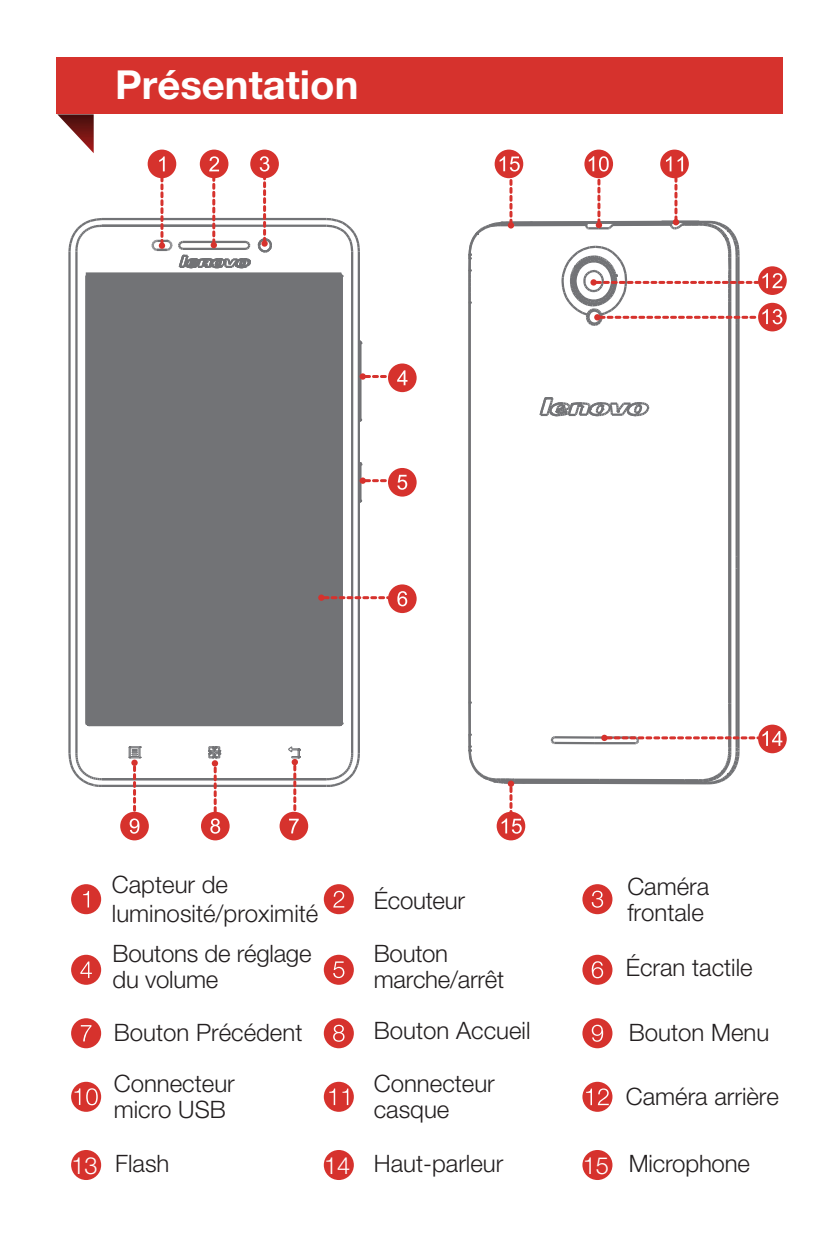
<style>
.page{position:relative;width:840px;height:1248px;background:#fff}
.page>*{position:absolute;margin:0;border:0;box-sizing:border-box;transform-origin:0 0}
.t1{font:700 40px "Helvetica Neue LT Std";color:#fff}
.t2{font:300 24px/26px "Helvetica Neue LT Std";color:#231f20}
.t3{font:300 23.6px "Helvetica Neue LT Std";color:#fff}
</style>
<div class="page">
<svg style="left:57px;top:114px;width:37px;height:39px"></svg>
<div style="left:56px;top:57px;width:726px;height:56px;background:#d6322d"></div>
<div style="left:201px;top:811px;width:28px;height:29px;background:#d6322d;border-radius:50%"></div>
<div style="left:279px;top:811px;width:29px;height:29px;background:#d6322d;border-radius:50%"></div>
<svg style="left:289px;top:818px;width:9px;height:15px"></svg>
<div style="left:388px;top:584px;width:28px;height:29px;background:#d6322d;border-radius:50%"></div>
<svg style="left:397px;top:591px;width:10px;height:15px"></svg>
<div style="left:120px;top:811px;width:29px;height:29px;background:#d6322d;border-radius:50%"></div>
<svg style="left:129px;top:818px;width:10px;height:15px"></svg>
<svg style="left:659px;top:149px;width:29px;height:29px"></svg>
<svg style="left:584px;top:149px;width:28px;height:29px"></svg>
<div style="left:250px;top:149px;width:29px;height:29px;background:#d6322d;border-radius:50%"></div>
<svg style="left:259px;top:156px;width:10px;height:15px"></svg>
<div style="left:388px;top:363px;width:28px;height:29px;background:#d6322d;border-radius:50%"></div>
<svg style="left:397px;top:370px;width:10px;height:15px"></svg>
<div style="left:388px;top:468px;width:28px;height:28px;background:#d6322d;border-radius:50%"></div>
<svg style="left:397px;top:475px;width:10px;height:14px"></svg>
<hr style="left:554px;top:741px;width:40px;height:3px;background:#727376">
<hr style="left:102px;top:784px;width:224px;height:3px;background:#727376">
<hr style="left:514px;top:778px;width:85px;height:3px;background:#727376">
<hr style="left:102px;top:224px;width:224px;height:3px;background:#727376">
<hr style="left:727px;top:703px;width:3px;height:32px;background:#727376">
<hr style="left:468px;top:702px;width:2px;height:32px;background:#727376">
<hr style="left:599px;top:778px;width:85px;height:3px;background:#727376">
<hr style="left:68px;top:251px;width:3px;height:502px;background:#727376">
<hr style="left:594px;top:742px;width:41px;height:2px;background:#727376">
<hr style="left:727px;top:302px;width:3px;height:401px;background:#727376">
<hr style="left:728px;top:302px;width:3px;height:401px;background:#727376">
<hr style="left:728px;top:703px;width:3px;height:32px;background:#727376">
<hr style="left:468px;top:302px;width:2px;height:400px;background:#727376">
<hr style="left:505px;top:221px;width:156px;height:3px;background:#727376">
<hr style="left:735px;top:568px;width:2px;height:179px;background:#727376">
<svg style="left:735px;top:556px;width:2px;height:12px"></svg>
<hr style="left:514px;top:224px;width:71px;height:2px;background:#727376">
<hr style="left:735px;top:336px;width:2px;height:220px;background:#727376">
<hr style="left:351px;top:251px;width:2px;height:502px;background:#727376">
<hr style="left:102px;top:218px;width:224px;height:2px;background:#727376">
<hr style="left:75px;top:251px;width:3px;height:502px;background:#727376">
<hr style="left:505px;top:781px;width:201px;height:3px;background:#727376">
<hr style="left:88px;top:723px;width:252px;height:3px;background:#727376">
<hr style="left:554px;top:736px;width:40px;height:2px;background:#727376">
<hr style="left:594px;top:736px;width:41px;height:2px;background:#727376">
<hr style="left:737px;top:256px;width:2px;height:492px;background:#727376">
<hr style="left:102px;top:778px;width:224px;height:2px;background:#727376">
<hr style="left:359px;top:464px;width:2px;height:36px;background:#727376">
<hr style="left:357px;top:251px;width:3px;height:502px;background:#727376">
<svg style="left:550px;top:736px;width:4px;height:8px"></svg>
<hr style="left:359px;top:343px;width:2px;height:76px;background:#727376">
<svg style="left:68px;top:753px;width:35px;height:34px"></svg>
<svg style="left:128px;top:746px;width:13px;height:12px"></svg>
<svg style="left:326px;top:753px;width:34px;height:34px"></svg>
<svg style="left:326px;top:218px;width:34px;height:33px"></svg>
<svg style="left:288px;top:746px;width:12px;height:12px"></svg>
<svg style="left:68px;top:218px;width:34px;height:34px"></svg>
<svg style="left:539px;top:397px;width:111px;height:20px"></svg>
<div style="left:200px;top:149px;width:28px;height:29px;background:#d6322d;border-radius:50%"></div>
<svg style="left:209px;top:156px;width:10px;height:15px"></svg>
<div style="left:757px;top:266px;width:29px;height:29px;background:#d6322d;border-radius:50%"></div>
<div style="left:147px;top:149px;width:29px;height:29px;background:#d6322d;border-radius:50%"></div>
<svg style="left:159px;top:156px;width:6px;height:15px"></svg>
<div style="left:757px;top:303px;width:29px;height:28px;background:#d6322d;border-radius:50%"></div>
<svg style="left:757px;top:724px;width:29px;height:29px"></svg>
<svg style="left:496px;top:811px;width:29px;height:29px"></svg>
<svg style="left:501px;top:818px;width:20px;height:15px"></svg>
<div style="left:86px;top:272px;width:256px;height:453px;background:#727376"></div>
<svg style="left:494px;top:149px;width:29px;height:29px"></svg>
<div style="left:601px;top:734px;width:6px;height:7px;background:#d6322d;border-radius:50%"></div>
<svg style="left:607px;top:730px;width:175px;height:55px"></svg>
<div style="left:359px;top:373px;width:7px;height:6px;background:#d6322d;border-radius:50%"></div>
<svg style="left:366px;top:375px;width:21px;height:3px"></svg>
<div style="left:359px;top:477px;width:7px;height:7px;background:#d6322d;border-radius:50%"></div>
<svg style="left:365px;top:479px;width:22px;height:3px"></svg>
<div style="left:318px;top:594px;width:6px;height:7px;background:#d6322d;border-radius:50%"></div>
<svg style="left:324px;top:596px;width:64px;height:3px"></svg>
<svg style="left:151px;top:178px;width:122px;height:91px"></svg>
<svg style="left:468px;top:156px;width:51px;height:148px"></svg>
<svg style="left:560px;top:156px;width:222px;height:180px"></svg>
<div style="left:131px;top:759px;width:7px;height:6px;background:#d6322d;border-radius:50%"></div>
<svg style="left:133px;top:766px;width:3px;height:45px"></svg>
<svg style="left:208px;top:746px;width:12px;height:87px"></svg>
<svg style="left:291px;top:758px;width:7px;height:7px"></svg>
<svg style="left:293px;top:766px;width:3px;height:44px"></svg>
<svg style="left:468px;top:733px;width:46px;height:78px"></svg>
<div style="left:71px;top:884px;width:30px;height:30px;background:#d6322d;border-radius:50%"></div>
<svg style="left:83px;top:890px;width:6px;height:17px"></svg>
<div style="left:71px;top:954px;width:30px;height:30px;background:#d6322d;border-radius:50%"></div>
<svg style="left:80px;top:961px;width:12px;height:16px"></svg>
<div style="left:71px;top:1018px;width:30px;height:30px;background:#d6322d;border-radius:50%"></div>
<svg style="left:81px;top:1025px;width:10px;height:16px"></svg>
<svg style="left:71px;top:1081px;width:30px;height:30px"></svg>
<svg style="left:74px;top:1088px;width:6px;height:16px"></svg>
<svg style="left:86px;top:1088px;width:12px;height:17px"></svg>
<div style="left:323px;top:884px;width:30px;height:30px;background:#d6322d;border-radius:50%"></div>
<svg style="left:333px;top:890px;width:11px;height:17px"></svg>
<div style="left:323px;top:954px;width:30px;height:30px;background:#d6322d;border-radius:50%"></div>
<svg style="left:333px;top:961px;width:11px;height:17px"></svg>
<div style="left:323px;top:1018px;width:30px;height:30px;background:#d6322d;border-radius:50%"></div>
<svg style="left:333px;top:1024px;width:11px;height:17px"></svg>
<svg style="left:323px;top:1081px;width:30px;height:30px"></svg>
<svg style="left:329px;top:1088px;width:6px;height:16px"></svg>
<svg style="left:342px;top:1088px;width:6px;height:16px"></svg>
<div style="left:582px;top:884px;width:30px;height:30px;background:#d6322d;border-radius:50%"></div>
<svg style="left:591px;top:890px;width:11px;height:17px"></svg>
<div style="left:582px;top:954px;width:30px;height:30px;background:#d6322d;border-radius:50%"></div>
<svg style="left:591px;top:961px;width:11px;height:17px"></svg>
<div style="left:582px;top:1018px;width:30px;height:30px;background:#d6322d;border-radius:50%"></div>
<svg style="left:591px;top:1024px;width:11px;height:17px"></svg>
<svg style="left:582px;top:1081px;width:30px;height:30px"></svg>
<svg style="left:585px;top:1088px;width:6px;height:16px"></svg>
<svg style="left:597px;top:1088px;width:11px;height:16px"></svg>
<div style="left:71px;top:1149px;width:30px;height:30px;background:#d6322d;border-radius:50%"></div>
<div style="left:323px;top:1149px;width:30px;height:30px;background:#d6322d;border-radius:50%"></div>
<div style="left:582px;top:1149px;width:30px;height:30px;background:#d6322d;border-radius:50%"></div>
<h1 class="t1" style="left:115px;top:60px;width:244px">Présentation</h1>
<p class="t2" style="left:112px;top:869px;width:208px;line-height:28.8px">Capteur de luminosité/proximité</p>
<p class="t2" style="left:112px;top:940px;width:200px">Boutons de réglage du volume</p>
<p class="t2" style="left:114px;top:1018px;width:190px">Bouton Précédent</p>
<p class="t2" style="left:114px;top:1069px;width:122px">Connecteur micro USB</p>
<p class="t2" style="left:373px;top:886px;width:93px">Écouteur</p>
<p class="t2" style="left:373px;top:940px;width:132px">Bouton marche/arrêt</p>
<p class="t2" style="left:373px;top:1017px;width:158px">Bouton Accueil</p>
<p class="t2" style="left:373px;top:1069px;width:122px">Connecteur casque</p>
<p class="t2" style="left:115px;top:1150px;width:56px">Flash</p>
<p class="t2" style="left:373px;top:1150px;width:131px">Haut-parleur</p>
<p class="t3" style="left:71px;top:1150px;width:28px">13</p>
<p class="t3" style="left:324px;top:1150px;width:28px">14</p>
<p class="t3" style="left:582px;top:1150px;width:28px">15</p>
<p class="t2" style="left:627px;top:872px;width:83px">Caméra frontale</p>
<p class="t2" style="left:625px;top:954px;width:128px">Écran tactile</p>
<p class="t2" style="left:628px;top:1018px;width:142px">Bouton Menu</p>
<p class="t2" style="left:625px;top:1082px;width:154px">Caméra arrière</p>
<p class="t2" style="left:628px;top:1150px;width:122px">Microphone</p>
</div>
